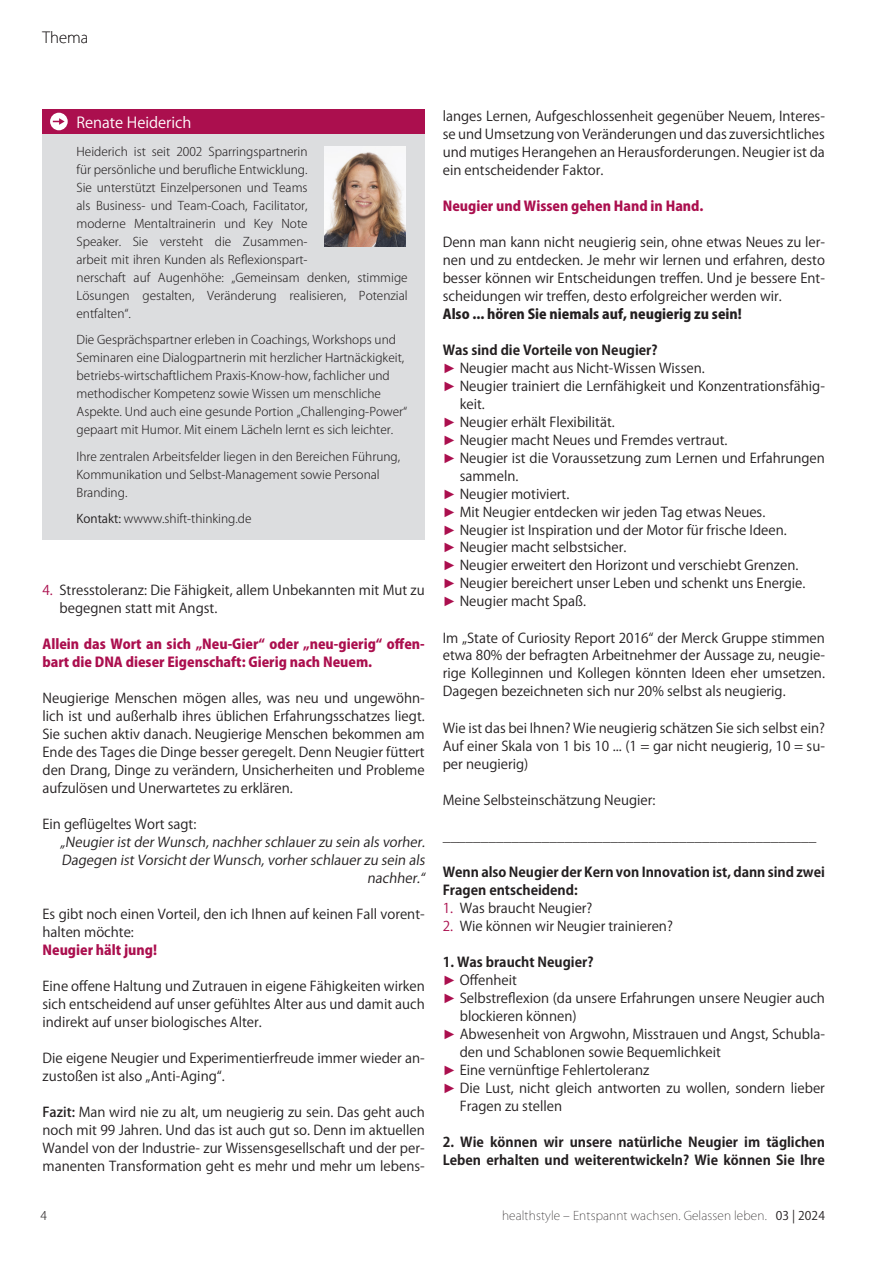
<style>
.page{position:relative;width:893px;height:1263px;background:#fff}
.page>*{position:absolute;margin:0;border:0;box-sizing:border-box;transform-origin:0 0}
.t1{font:15px "Koz Go Pro";color:#fff}
.t2{font:200 15px "Koz Go Pr 6 N";color:#231f20}
.t3{font:13.5px/18px "Koz Go Pr 6 N";color:#231f20;text-align:justify}
.t4{font:700 13.5px/18px "Koz Go Pr 6 N";color:#231f20}
.t5{font:800 13.5px/18px "Koz Go Pr 6 N";color:#ab0f4e}
.t6{font:800 13.5px "Koz Go Pr 6 N";color:#231f20}
.t7{font:300 12px/18px "Koz Go Pr 6 N";color:#231f20}
.t8{font:200 12px "Koz Go Pr 6 N";letter-spacing:.01em;color:#231f20}
.s1{font-weight:400}
.s2{color:#ab0f4e}
.s3{font-weight:500}
.s4{font-family:"Arial";color:#ab0f4e}
</style>
<div class="page">
<div style="left:43px;top:133px;width:382px;height:407px;background:#dcdddf"></div>
<div style="left:43px;top:109px;width:382px;height:24px;background:#ab0f4e"></div>
<img style="left:325px;top:147px;width:81px;height:100px">
<svg style="left:50px;top:113px;width:18px;height:17px"></svg>
<p class="t2" style="left:43px;top:29px;width:47px">Thema</p>
<p class="t1" style="left:77px;top:112px;width:116px">Renate Heiderich</p>
<p class="t7" style="left:77px;top:143px;width:333px">Heiderich ist seit 2002 Sparringspartnerin<br>für persönliche und berufliche Entwicklung.<br>Sie unterstützt Einzelpersonen und Teams<br>als Business- und Team-Coach, Facilitator,<br>moderne Mentaltrainerin und Key Note<br>Speaker. Sie versteht die Zusammen-<br>arbeit mit ihren Kunden als Reflexionspart-<br>nerschaft auf Augenhöhe: „Gemeinsam denken, stimmige Lösungen gestalten, Veränderung realisieren, Potenzial entfalten“.</p>
<p class="t7" style="left:77px;top:331px;width:332px">Die Gesprächspartner erleben in Coachings, Workshops und Seminaren eine Dialogpartnerin mit herzlicher Hartnäckigkeit, betriebs-wirtschaftlichem Praxis-Know-how, fachlicher und methodischer Kompetenz sowie Wissen um menschliche Aspekte. Und auch eine gesunde Portion „Challenging-Power“ gepaart mit Humor. Mit einem Lächeln lernt es sich leichter.</p>
<p class="t7" style="left:77px;top:448px;width:325px">Ihre zentralen Arbeitsfelder liegen in den Bereichen Führung,<br>Kommunikation und Selbst-Management sowie Personal<br>Branding.</p>
<p class="t7" style="left:77px;top:510px;width:177px"><span class="s1">Kontakt:</span> wwww.shift-thinking.de</p>
<p class="t3" style="left:60px;top:581px;width:367px;text-indent:-17px"><span class="s2">4.</span> Stresstoleranz: Die Fähigkeit, allem Unbekannten mit Mut zu begegnen statt mit Angst.</p>
<p class="t5" style="left:43px;top:635px;width:384px">Allein das Wort an sich „Neu-Gier“ oder „neu-gierig“ offen&shy;bart die DNA dieser Eigenschaft: Gierig nach Neuem.</p>
<p class="t3" style="left:43px;top:689px;width:384px">Neugierige Menschen mögen alles, was neu und ungewöhn&shy;lich ist und außerhalb ihres üblichen Erfahrungsschatzes liegt.<br>Sie suchen aktiv danach. Neugierige Menschen bekommen am Ende des Tages die Dinge besser geregelt. Denn Neugier füttert den Drang, Dinge zu verändern, Unsicherheiten und Probleme aufzulösen und Unerwartetes zu erklären.</p>
<p class="t3" style="left:43px;top:815px;width:155px">Ein geflügeltes Wort sagt:</p>
<p class="t3" style="left:60px;top:833px;width:369px">„NeugieristderWunsch,nachherschlauerzu sein alsvorher.</p>
<p class="t3" style="left:62px;top:851px;width:368px">Dagegen istVorsichtderWunsch,vorherschlauerzu sein als</p>
<p class="t3" style="left:367px;top:869px;width:62px">nachher.“</p>
<p class="t3" style="left:43px;top:905px;width:384px">Es gibt noch einen Vorteil, den ich Ihnen auf keinen Fall vorent&shy;halten möchte:</p>
<p class="t5" style="left:43px;top:941px;width:116px">Neugier hält jung!</p>
<p class="t3" style="left:43px;top:977px;width:384px">Eine offene Haltung und Zutrauen in eigene Fähigkeiten wirken sich entscheidend auf unser gefühltes Alter aus und damit auch indirekt auf unser biologisches Alter.</p>
<p class="t3" style="left:43px;top:1049px;width:384px">Die eigene Neugier und Experimentierfreude immer wieder an&shy;zustoßen ist also „Anti-Aging“.</p>
<p class="t3" style="left:43px;top:1103px;width:384px"><span class="s3">Fazit:</span> Man wird nie zu alt, um neugierig zu sein. Das geht auch noch mit 99 Jahren. Und das ist auch gut so. Denn im aktuellen Wandel von der Industrie- zur Wissensgesellschaft und der per&shy;manenten Transformation geht es mehr und mehr um lebens-</p>
<p class="t7" style="left:40px;top:1207px;width:8px">4</p>
<p class="t3" style="left:443px;top:107px;width:384px">langes Lernen, Aufgeschlossenheit gegenüber Neuem, Interes&shy;se und Umsetzung von Veränderungen und das zuversichtliches und mutiges Herangehen an Herausforderungen. Neugier ist da ein entscheidender Faktor.</p>
<p class="t5" style="left:443px;top:197px;width:262px">Neugier und Wissen gehen Hand in Hand.</p>
<p class="t3" style="left:443px;top:233px;width:384px">Denn man kann nicht neugierig sein, ohne etwas Neues zu ler&shy;nen und zu entdecken. Je mehr wir lernen und erfahren, desto besser können wir Entscheidungen treffen. Und je bessere Ent&shy;scheidungen wir treffen, desto erfolgreicher werden wir.</p>
<p class="t6" style="left:443px;top:306px;width:301px">Also ... hören Sie niemals auf, neugierig zu sein!</p>
<p class="t4" style="left:443px;top:341px;width:216px">Was sind die Vorteile von Neugier?</p>
<p class="t3" style="left:443px;top:359px;width:263px"><span class="s4">►</span> Neugier macht aus Nicht-Wissen Wissen.</p>
<p class="t3" style="left:443px;top:377px;width:384px"><span class="s4">►</span> Neugier trainiert die Lernfähigkeit und Konzentrationsfähig-</p>
<p class="t3" style="left:460px;top:395px;width:27px">keit.</p>
<p class="t3" style="left:443px;top:413px;width:174px"><span class="s4">►</span> Neugier erhält Flexibilität.</p>
<p class="t3" style="left:443px;top:431px;width:286px"><span class="s4">►</span> Neugier macht Neues und Fremdes vertraut.</p>
<p class="t3" style="left:443px;top:449px;width:384px"><span class="s4">►</span> Neugier ist die Voraussetzung zum Lernen und Erfahrungen</p>
<p class="t3" style="left:460px;top:467px;width:60px">sammeln.</p>
<p class="t3" style="left:443px;top:485px;width:128px"><span class="s4">►</span> Neugier motiviert.</p>
<p class="t3" style="left:443px;top:503px;width:324px"><span class="s4">►</span> Mit Neugier entdecken wir jeden Tag etwas Neues.</p>
<p class="t3" style="left:443px;top:521px;width:345px"><span class="s4">►</span> Neugier ist Inspiration und der Motor für frische Ideen.</p>
<p class="t3" style="left:443px;top:539px;width:185px"><span class="s4">►</span> Neugier macht selbstsicher.</p>
<p class="t3" style="left:443px;top:557px;width:357px"><span class="s4">►</span> Neugier erweitert den Horizont und verschiebt Grenzen.</p>
<p class="t3" style="left:443px;top:575px;width:364px"><span class="s4">►</span> Neugier bereichert unser Leben und schenkt uns Energie.</p>
<p class="t3" style="left:443px;top:593px;width:145px"><span class="s4">►</span> Neugier macht Spaß.</p>
<p class="t3" style="left:443px;top:629px;width:384px">Im „State of Curiosity Report 2016“ der Merck Gruppe stimmen etwa 80% der befragten Arbeitnehmer der Aussage zu, neugie&shy;rige Kolleginnen und Kollegen könnten Ideen eher umsetzen.<br>Dagegen bezeichneten sich nur 20% selbst als neugierig.</p>
<p class="t3" style="left:443px;top:719px;width:384px">Wie ist das bei Ihnen? Wie neugierig schätzen Sie sich selbst ein?<br>Auf einer Skala von 1 bis 10 ... (1 = gar nicht neugierig, 10 = su&shy;per neugierig)</p>
<p class="t3" style="left:443px;top:791px;width:214px">Meine Selbsteinschätzung Neugier:</p>
<p class="t3" style="left:443px;top:827px;width:375px">_________________________________________________</p>
<p class="t4" style="left:443px;top:863px;width:384px">Wenn also Neugier der Kern von Innovation ist, dann sind zwei<br>Fragen entscheidend:</p>
<p class="t3" style="left:443px;top:899px;width:151px"><span class="s2">1.</span> Was braucht Neugier?</p>
<p class="t3" style="left:443px;top:917px;width:232px"><span class="s2">2.</span> Wie können wir Neugier trainieren?</p>
<p class="t4" style="left:443px;top:953px;width:152px">1. Was braucht Neugier?</p>
<p class="t3" style="left:443px;top:971px;width:76px"><span class="s4">►</span> Offenheit</p>
<p class="t3" style="left:443px;top:989px;width:384px"><span class="s4">►</span> Selbstreflexion (da unsere Erfahrungen unsere Neugier auch</p>
<p class="t3" style="left:460px;top:1007px;width:118px">blockieren können)</p>
<p class="t3" style="left:443px;top:1025px;width:384px"><span class="s4">►</span> Abwesenheit von Argwohn, Misstrauen und Angst, Schubla-</p>
<p class="t3" style="left:460px;top:1043px;width:263px">den und Schablonen sowie Bequemlichkeit</p>
<p class="t3" style="left:443px;top:1061px;width:208px"><span class="s4">►</span> Eine vernünftige Fehlertoleranz</p>
<p class="t3" style="left:443px;top:1079px;width:384px"><span class="s4">►</span> Die Lust, nicht gleich antworten zu wollen, sondern lieber</p>
<p class="t3" style="left:460px;top:1097px;width:104px">Fragen zu stellen</p>
<p class="t4" style="left:443px;top:1133px;width:384px">2. Wie können wir unsere natürliche Neugier im täglichen<br>Leben erhalten und weiterentwickeln? Wie können Sie Ihre</p>
<p class="t8" style="left:502px;top:1209px;width:324px">healthstyle – Entspannt wachsen. Gelassen leben. <span class="s1">03 | 2024</span></p>
</div>
